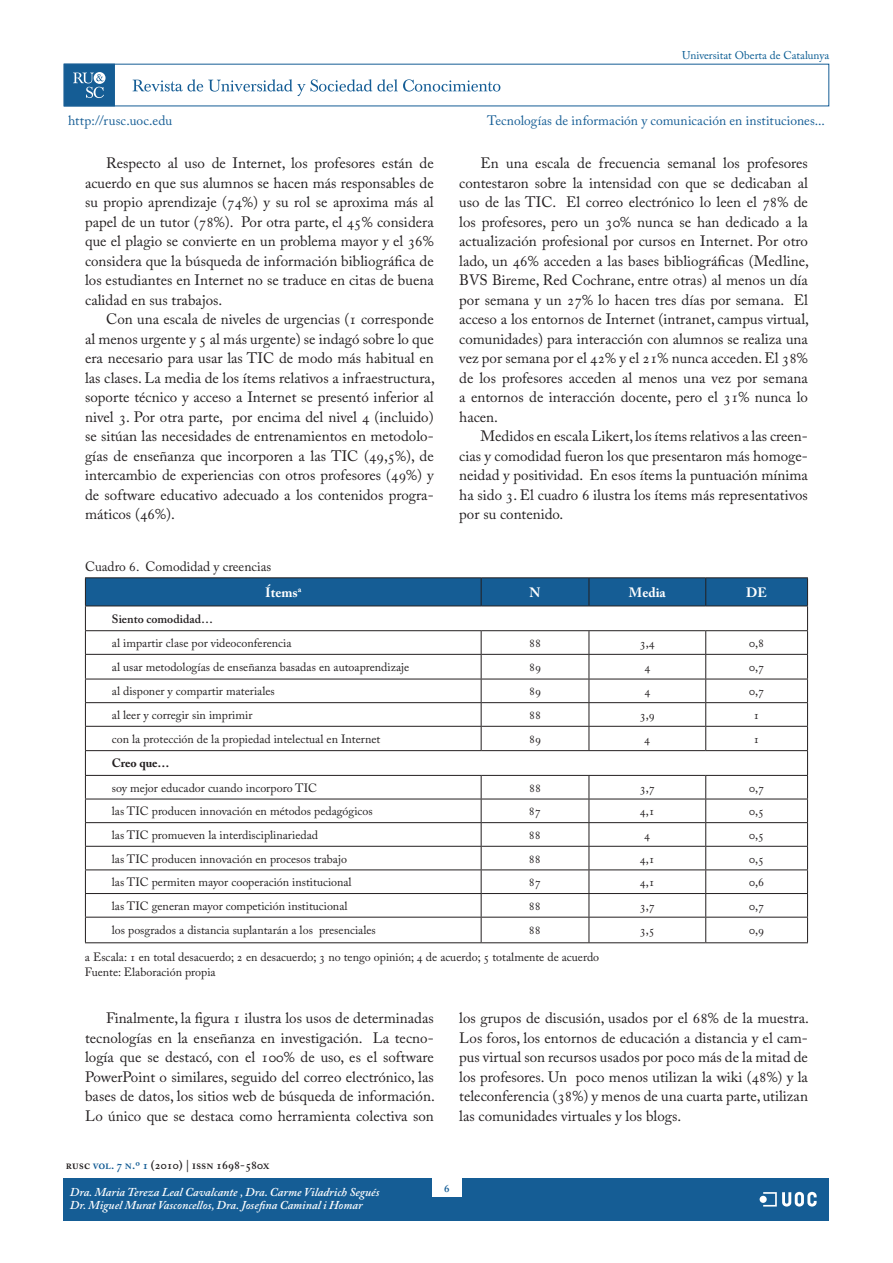
<style>
.page{position:relative;width:893px;height:1263px;background:#fff}
.page>*{position:absolute;margin:0;border:0;box-sizing:border-box;transform-origin:0 0}
.t1{font:15px/19.5px "Adobe Caslon Pro";color:#231f20;text-align:justify}
.t2{font:13.5px "Adobe Caslon Pro";letter-spacing:.01em;color:#155d95}
.t3{font:13.5px/25.3px "Adobe Caslon Pro";color:#231f20}
.t4{font:700 13.5px "Adobe Caslon Pro";color:#fff}
.t5{font:12px/15px "Adobe Caslon Pro";color:#231f20}
.t6{font:italic 600 12px/13.5px "Adobe Caslon Pro";color:#fff}
.t7{font:600 12px "Adobe Caslon Pro";color:#231f20}
.t8{font:700 12px "Adobe Caslon Pro";color:#231f20}
.t9{font:11.25px "Adobe Caslon Pro";color:#085b92}
.t10{font:600 10.5px "Adobe Caslon Pro";color:#155d95}
.s1{font-weight:700;color:#fff}
.s2{color:#155d95}
</style>
<div class="page">
<div style="left:64px;top:64px;width:51px;height:42px;background:#155d95"></div>
<svg style="left:94px;top:72px;width:12px;height:12px"></svg>
<svg style="left:73px;top:73px;width:31px;height:25px"></svg>
<svg style="left:133px;top:79px;width:367px;height:17px"></svg>
<div style="left:64px;top:1178px;width:765px;height:42px;background:#155d95"></div>
<div style="left:432px;top:1159px;width:30px;height:37px;background:#fff"></div>
<div style="left:760px;top:1196px;width:7px;height:7px;background:#fff;border-radius:50%"></div>
<svg style="left:763px;top:1192px;width:54px;height:14px"></svg>
<hr style="left:85px;top:577px;width:396px;height:1px;background:#231f20">
<hr style="left:481px;top:577px;width:108px;height:1px;background:#231f20">
<hr style="left:589px;top:577px;width:117px;height:1px;background:#231f20">
<hr style="left:706px;top:577px;width:102px;height:1px;background:#231f20">
<svg style="left:85px;top:578px;width:723px;height:364px"></svg>
<hr style="left:85px;top:942px;width:396px;height:1px;background:#231f20">
<hr style="left:481px;top:942px;width:108px;height:1px;background:#231f20">
<hr style="left:589px;top:942px;width:117px;height:1px;background:#231f20">
<hr style="left:706px;top:942px;width:102px;height:1px;background:#231f20">
<p class="t2" style="left:68px;top:112px;width:106px">http://rusc.uoc.edu</p>
<p class="t1" style="left:85px;top:153px;width:350px;text-indent:21px">Respecto al uso de Internet, los profesores están de acuerdo en que sus alumnos se hacen más responsables de su propio aprendizaje (74%) y su rol se aproxima más al papel de un tutor (78%). Por otra parte, el 45% considera que el plagio se convierte en un problema mayor y el 36% considera que la búsqueda de información bibliográfica de los estudiantes en Internet no se traduce en citas de buena calidad en sus trabajos.</p>
<p class="t1" style="left:85px;top:309px;width:351px;text-indent:21px">Con una escala de niveles de urgencias (1 corresponde al menos urgente y 5 al más urgente) se indagó sobre lo que era necesario para usar las TIC de modo más habitual en las clases. La media de los ítems relativos a infraestructura, soporte técnico y acceso a Internet se presentó inferior al nivel 3. Por otra parte, por encima del nivel 4 (incluido) se sitúan las necesidades de entrenamientos en metodolo&shy;gías de enseñanza que incorporen a las TIC (49,5%), de intercambio de experiencias con otros profesores (49%) y de software educativo adecuado a los contenidos progra&shy;máticos (46%).</p>
<p class="t3" style="left:265px;top:554px;width:38px;text-indent:-180px">Cuadro 6. Comodidad y creencias<br><span class="s1">Ítems</span><sup>a</sup></p>
<p class="t9" style="left:682px;top:48px;width:149px">Universitat Oberta de Catalunya</p>
<p class="t2" style="left:487px;top:112px;width:339px">Tecnologías de información y comunicación en instituciones...</p>
<p class="t1" style="left:459px;top:153px;width:351px;text-indent:21px">En una escala de frecuencia semanal los profesores contestaron sobre la intensidad con que se dedicaban al uso de las TIC. El correo electrónico lo leen el 78% de los profesores, pero un 30% nunca se han dedicado a la actualización profesional por cursos en Internet. Por otro lado, un 46% acceden a las bases bibliográficas (Medline, BVS Bireme, Red Cochrane, entre otras) al menos un día por semana y un 27% lo hacen tres días por semana. El acceso a los entornos de Internet (intranet, campus virtual, comunidades) para interacción con alumnos se realiza una vez por semana por el 42% y el 21% nunca acceden. El 38% de los profesores acceden al menos una vez por semana a entornos de interacción docente, pero el 31% nunca lo hacen.</p>
<p class="t1" style="left:459px;top:426px;width:350px;text-indent:21px">Medidos en escala Likert, los ítems relativos a las creen&shy;cias y comodidad fueron los que presentaron más homoge&shy;neidad y positividad. En esos ítems la puntuación mínima ha sido 3. El cuadro 6 ilustra los ítems más representativos por su contenido.</p>
<p class="t4" style="left:530px;top:584px;width:12px">N</p>
<p class="t4" style="left:629px;top:584px;width:38px">Media</p>
<p class="t4" style="left:746px;top:584px;width:22px">DE</p>
<p class="t7" style="left:112px;top:612px;width:103px">Siento comodidad…</p>
<p class="t5" style="left:112px;top:635px;width:181px">al impartir clase por videoconferencia</p>
<p class="t5" style="left:529px;top:635px;width:13px">88</p>
<p class="t5" style="left:640px;top:635px;width:17px">3,4</p>
<p class="t5" style="left:749px;top:635px;width:17px">0,8</p>
<p class="t5" style="left:112px;top:659px;width:299px">al usar metodologías de enseñanza basadas en autoaprendizaje</p>
<p class="t5" style="left:529px;top:659px;width:13px">89</p>
<p class="t5" style="left:644px;top:659px;width:7px">4</p>
<p class="t5" style="left:749px;top:659px;width:17px">0,7</p>
<p class="t5" style="left:112px;top:684px;width:164px">al disponer y compartir materiales</p>
<p class="t5" style="left:529px;top:684px;width:13px">89</p>
<p class="t5" style="left:644px;top:684px;width:7px">4</p>
<p class="t5" style="left:749px;top:684px;width:17px">0,7</p>
<p class="t5" style="left:112px;top:707px;width:142px">al leer y corregir sin imprimir</p>
<p class="t5" style="left:529px;top:707px;width:13px">88</p>
<p class="t5" style="left:640px;top:707px;width:17px">3,9</p>
<p class="t5" style="left:754px;top:707px;width:7px">1</p>
<p class="t5" style="left:112px;top:731px;width:270px">con la protección de la propiedad intelectual en Internet</p>
<p class="t5" style="left:529px;top:731px;width:13px">89</p>
<p class="t5" style="left:644px;top:731px;width:7px">4</p>
<p class="t5" style="left:754px;top:731px;width:7px">1</p>
<p class="t8" style="left:112px;top:756px;width:59px">Creo que…</p>
<p class="t5" style="left:112px;top:780px;width:207px">soy mejor educador cuando incorporo TIC</p>
<p class="t5" style="left:529px;top:780px;width:13px">88</p>
<p class="t5" style="left:640px;top:780px;width:17px">3,7</p>
<p class="t5" style="left:749px;top:780px;width:17px">0,7</p>
<p class="t5" style="left:112px;top:804px;width:262px">las TIC producen innovación en métodos pedagógicos</p>
<p class="t5" style="left:529px;top:804px;width:13px">87</p>
<p class="t5" style="left:640px;top:804px;width:17px">4,1</p>
<p class="t5" style="left:749px;top:804px;width:17px">0,5</p>
<p class="t5" style="left:112px;top:827px;width:208px">las TIC promueven la interdisciplinariedad</p>
<p class="t5" style="left:529px;top:827px;width:13px">88</p>
<p class="t5" style="left:644px;top:827px;width:7px">4</p>
<p class="t5" style="left:749px;top:827px;width:17px">0,5</p>
<p class="t5" style="left:112px;top:851px;width:237px">las TIC producen innovación en procesos trabajo</p>
<p class="t5" style="left:529px;top:851px;width:13px">88</p>
<p class="t5" style="left:640px;top:851px;width:17px">4,1</p>
<p class="t5" style="left:749px;top:851px;width:17px">0,5</p>
<p class="t5" style="left:112px;top:874px;width:241px">las TIC permiten mayor cooperación institucional</p>
<p class="t5" style="left:529px;top:874px;width:13px">87</p>
<p class="t5" style="left:640px;top:874px;width:17px">4,1</p>
<p class="t5" style="left:749px;top:874px;width:17px">0,6</p>
<p class="t5" style="left:112px;top:898px;width:237px">las TIC generan mayor competición institucional</p>
<p class="t5" style="left:529px;top:898px;width:13px">88</p>
<p class="t5" style="left:640px;top:898px;width:17px">3,7</p>
<p class="t5" style="left:749px;top:898px;width:17px">0,7</p>
<p class="t5" style="left:112px;top:923px;width:265px">los posgrados a distancia suplantarán a los presenciales</p>
<p class="t5" style="left:529px;top:923px;width:13px">88</p>
<p class="t5" style="left:640px;top:923px;width:17px">3,5</p>
<p class="t5" style="left:749px;top:923px;width:17px">0,9</p>
<p class="t5" style="left:85px;top:949px;width:516px">a Escala: 1 en total desacuerdo; 2 en desacuerdo; 3 no tengo opinión; 4 de acuerdo; 5 totalmente de acuerdo<br>Fuente: Elaboración propia</p>
<p class="t1" style="left:85px;top:1008px;width:351px;text-indent:21px">Finalmente, la figura 1 ilustra los usos de determinadas tecnologías en la enseñanza en investigación. La tecno&shy;logía que se destacó, con el 100% de uso, es el software PowerPoint o similares, seguido del correo electrónico, las bases de datos, los sitios web de búsqueda de información.<br>Lo único que se destaca como herramienta colectiva son</p>
<p class="t1" style="left:459px;top:1008px;width:351px">los grupos de discusión, usados por el 68% de la muestra.<br>Los foros, los entornos de educación a distancia y el cam&shy;pus virtual son recursos usados por poco más de la mitad de los profesores. Un poco menos utilizan la wiki (48%) y la teleconferencia (38%) y menos de una cuarta parte, utilizan las comunidades virtuales y los blogs.</p>
<p class="t7" style="left:66px;top:1157px;width:205px">rusc <span class="s2">vol. 7 n.º 1</span> (2010) | issn 1698-580x</p>
<p class="t6" style="left:70px;top:1185px;width:311px">Dra. Maria Tereza Leal Cavalcante , Dra. Carme Viladrich Segués<br>Dr. Miguel Murat Vasconcellos, Dra. Josefina Caminal i Homar</p>
<p class="t10" style="left:444px;top:1182px;width:7px">6</p>
</div>
